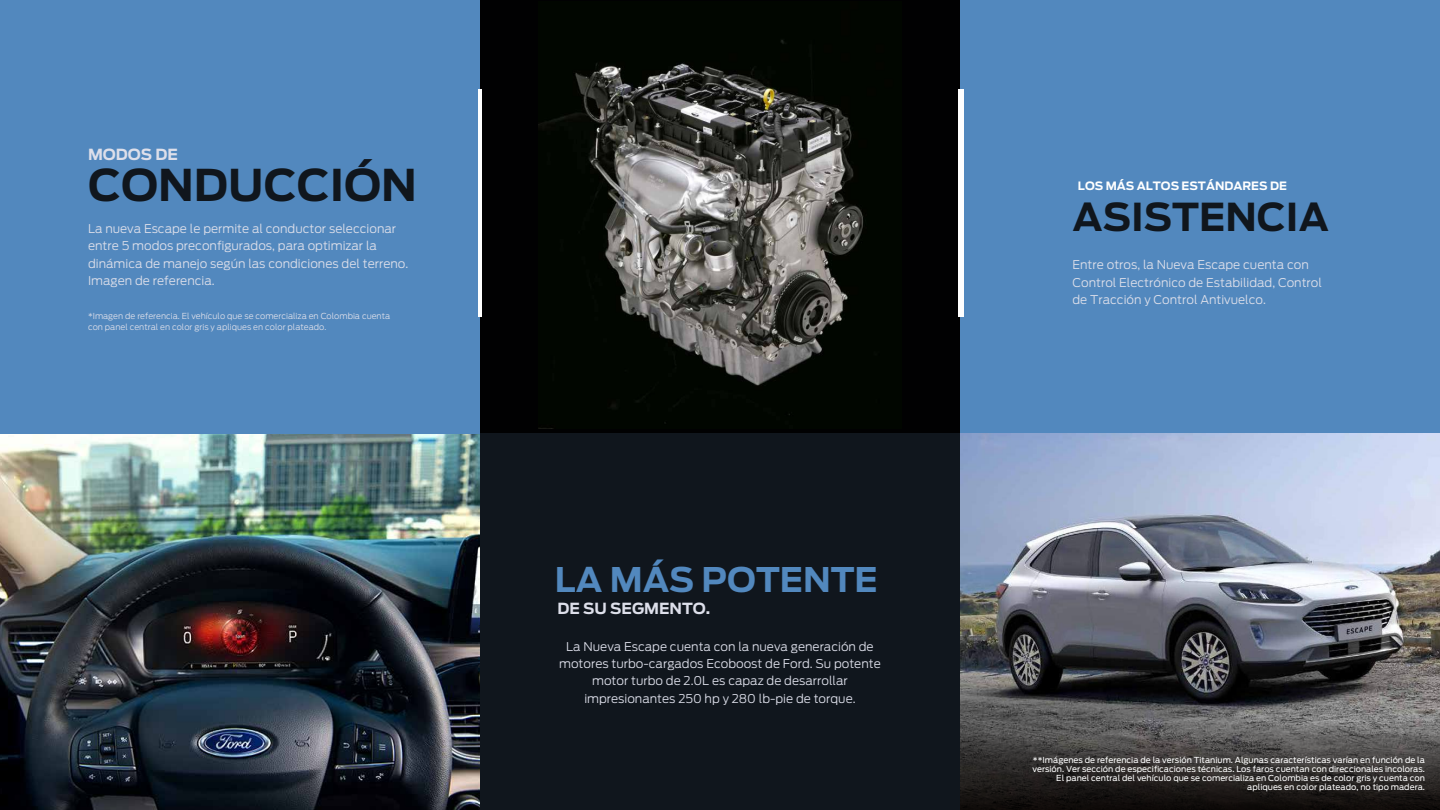
<style>
.page{position:relative;width:1440px;height:810px;background:#fff}
.page>*{position:absolute;margin:0;border:0;box-sizing:border-box;transform-origin:0 0}
.t1{font:700 43.5px "Ford Antenna";color:#10161d}
.t2{font:700 38.25px "Ford Antenna";color:#10161d}
.t3{font:700 33.75px "Ford Antenna";color:#5288be}
.t4{font:700 15.23px "Ford Antenna";color:#dddfea}
.t5{font:300 12px/17.2px "Ford Antenna";color:#dddfea}
.t6{font:700 11.4px "Ford Antenna";color:#fff}
.t7{font:8.25px/9px "Ford Antenna";color:#fff;text-align:right}
.t8{font:300 8.25px/11.2px "Ford Antenna";color:#dddfea}
</style>
<div class="page">
<img style="left:0;top:434px;width:480px;height:376px">
<div style="left:0;top:0;width:1440px;height:434px;background:#5288be"></div>
<div style="left:480px;top:0;width:480px;height:434px;background:#010102"></div>
<img style="left:538px;top:39px;width:338px;height:390px">
<div style="left:480px;top:434px;width:480px;height:376px;background:#10161d"></div>
<img style="left:960px;top:434px;width:480px;height:282px">
<svg style="left:960px;top:716px;width:480px;height:94px;background:#3c3a39"></svg>
<hr style="left:478px;top:89px;width:4px;height:228px;background:#fff">
<hr style="left:958px;top:89px;width:4px;height:228px;background:#fff">
<hr style="left:960px;top:89px;width:4px;height:228px;background:#fff">
<p class="t4" style="left:88px;top:141px;width:91px">MODOS DE</p>
<h1 class="t1" style="left:88px;top:146px;width:331px">CONDUCCIÓN</h1>
<p class="t5" style="left:88px;top:219px;width:322px">La nueva Escape le permite al conductor seleccionar entre 5 modos preconfigurados, para optimizar la dinámica de manejo según las condiciones del terreno.<br>Imagen de referencia.</p>
<p class="t8" style="left:88px;top:310px;width:304px">*Imagen de referencia. El vehículo que se comercializa en Colombia cuenta con panel central en color gris y apliques en color plateado.</p>
<h3 class="t3" style="left:555px;top:549px;width:324px">LA MÁS POTENTE</h3>
<p class="t4" style="left:557px;top:595px;width:154px">DE SU SEGMENTO.</p>
<p class="t5" style="left:559px;top:636px;width:323px;text-align:center">La Nueva Escape cuenta con la nueva generación de motores turbo-cargados Ecoboost de Ford. Su potente motor turbo de 2.0L es capaz de desarrollar impresionantes 250 hp y 280 lb-pie de torque.</p>
<p class="t6" style="left:1078px;top:175px;width:210px">LOS MÁS ALTOS ESTÁNDARES DE</p>
<h2 class="t2" style="left:1073px;top:182px;width:258px">ASISTENCIA</h2>
<p class="t5" style="left:1073px;top:255px;width:251px">Entre otros, la Nueva Escape cuenta con<br>Control Electrónico de Estabilidad, Control de Tracción y Control Antivuelco.</p>
<p class="t7" style="left:1032px;top:755px;width:394px">**Imágenes de referencia de la versión Titanium. Algunas características varían en función de la versión. Ver sección de especificaciones técnicas. Los faros cuentan con direccionales incoloras.<br>El panel central del vehículo que se comercializa en Colombia es de color gris y cuenta con apliques en color plateado, no tipo madera.</p>
</div>
